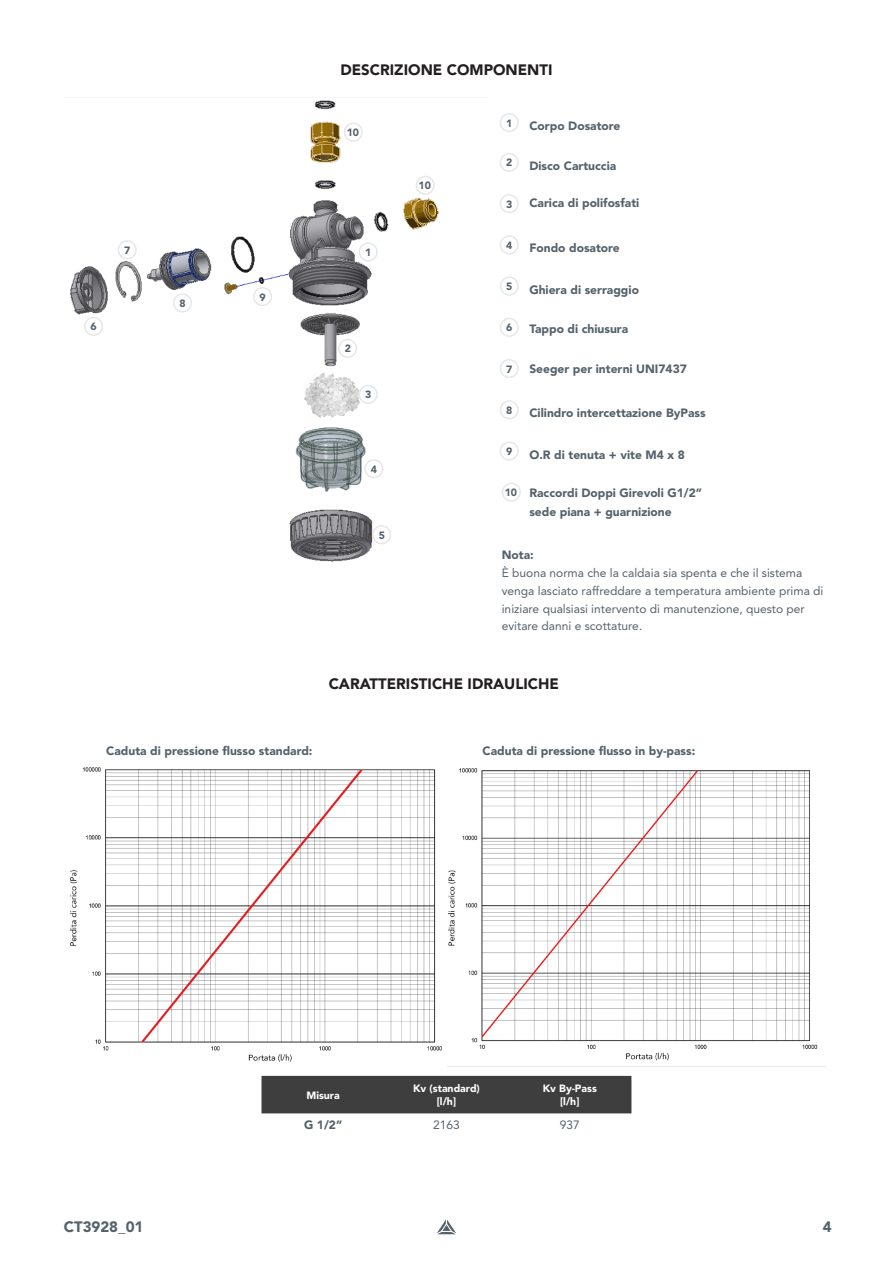
<style>
.page{position:relative;width:893px;height:1263px;background:#fff}
.page>*{position:absolute;margin:0;border:0;box-sizing:border-box;transform-origin:0 0}
.t1{font:900 15px "Avenir LT Pro";color:#231f20}
.t2{font:900 15px "Avenir LT Pro";color:#54626c}
.t3{font:900 12px "Avenir LT Pro";color:#54626c}
.t4{font:12px "Avenir LT Pro";color:#54626c}
.t5{font:900 10.5px "Avenir LT Pro";color:#fff}
.t6{font:900 10.5px "Avenir LT Pro";color:#54626c}
</style>
<div class="page">
<svg style="left:437px;top:1219px;width:19px;height:15px"></svg>
<div style="left:500px;top:113px;width:19px;height:19px;border:2px solid #e6e7e9;border-radius:50%"></div>
<div style="left:500px;top:153px;width:19px;height:19px;border:2px solid #e6e7e9;border-radius:50%"></div>
<div style="left:500px;top:194px;width:19px;height:19px;border:2px solid #e6e7e9;border-radius:50%"></div>
<div style="left:500px;top:235px;width:19px;height:19px;border:2px solid #e6e7e9;border-radius:50%"></div>
<div style="left:500px;top:276px;width:19px;height:20px;border:2px solid #e6e7e9;border-radius:50%"></div>
<div style="left:500px;top:318px;width:19px;height:19px;border:2px solid #e6e7e9;border-radius:50%"></div>
<div style="left:500px;top:359px;width:19px;height:19px;border:2px solid #e6e7e9;border-radius:50%"></div>
<div style="left:500px;top:400px;width:19px;height:19px;border:2px solid #e6e7e9;border-radius:50%"></div>
<div style="left:500px;top:441px;width:19px;height:20px;border:2px solid #e6e7e9;border-radius:50%"></div>
<img style="left:70px;top:100px;width:369px;height:462px">
<div style="left:261px;top:1076px;width:370px;height:37px;background:#3e3e3f"></div>
<div style="left:502px;top:483px;width:19px;height:19px;border:2px solid #e6e7e9;border-radius:50%"></div>
<div style="left:359px;top:243px;width:18px;height:18px;background:#fff;border-radius:50%"></div>
<div style="left:359px;top:242px;width:19px;height:19px;border:2px solid #e6e7e9;border-radius:50%"></div>
<div style="left:339px;top:339px;width:17px;height:18px;background:#fff;border-radius:50%"></div>
<div style="left:338px;top:339px;width:19px;height:19px;border:2px solid #e6e7e9;border-radius:50%"></div>
<div style="left:359px;top:386px;width:18px;height:17px;background:#fff;border-radius:50%"></div>
<div style="left:359px;top:385px;width:19px;height:19px;border:2px solid #e6e7e9;border-radius:50%"></div>
<div style="left:365px;top:460px;width:18px;height:18px;background:#fff;border-radius:50%"></div>
<div style="left:364px;top:459px;width:19px;height:19px;border:2px solid #e6e7e9;border-radius:50%"></div>
<div style="left:373px;top:526px;width:17px;height:18px;background:#fff;border-radius:50%"></div>
<div style="left:372px;top:525px;width:19px;height:19px;border:2px solid #e6e7e9;border-radius:50%"></div>
<div style="left:85px;top:318px;width:17px;height:17px;background:#fff;border-radius:50%"></div>
<div style="left:84px;top:317px;width:19px;height:19px;border:2px solid #e6e7e9;border-radius:50%"></div>
<div style="left:118px;top:241px;width:18px;height:18px;background:#fff;border-radius:50%"></div>
<div style="left:118px;top:240px;width:19px;height:19px;border:2px solid #e6e7e9;border-radius:50%"></div>
<div style="left:174px;top:294px;width:17px;height:18px;background:#fff;border-radius:50%"></div>
<div style="left:173px;top:293px;width:19px;height:20px;border:2px solid #e6e7e9;border-radius:50%"></div>
<div style="left:254px;top:288px;width:17px;height:17px;background:#fff;border-radius:50%"></div>
<div style="left:253px;top:287px;width:19px;height:19px;border:2px solid #e6e7e9;border-radius:50%"></div>
<div style="left:344px;top:123px;width:18px;height:18px;background:#fff;border-radius:50%"></div>
<div style="left:344px;top:123px;width:19px;height:19px;border:2px solid #e6e7e9;border-radius:50%"></div>
<div style="left:416px;top:176px;width:18px;height:18px;background:#fff;border-radius:50%"></div>
<div style="left:416px;top:176px;width:19px;height:19px;border:2px solid #e6e7e9;border-radius:50%"></div>
<img style="left:69px;top:767px;width:379px;height:300px">
<img style="left:448px;top:768px;width:378px;height:329px">
<p class="t6" style="left:91px;top:320px;width:8px">6</p>
<p class="t6" style="left:124px;top:244px;width:8px">7</p>
<p class="t6" style="left:180px;top:297px;width:8px">8</p>
<p class="t6" style="left:260px;top:291px;width:8px">9</p>
<p class="t1" style="left:340px;top:61px;width:214px">DESCRIZIONE COMPONENTI</p>
<p class="t6" style="left:347px;top:125px;width:14px">10</p>
<p class="t6" style="left:365px;top:246px;width:8px">1</p>
<p class="t6" style="left:419px;top:179px;width:14px">10</p>
<p class="t6" style="left:345px;top:342px;width:8px">2</p>
<p class="t6" style="left:365px;top:388px;width:8px">3</p>
<p class="t6" style="left:371px;top:463px;width:8px">4</p>
<p class="t6" style="left:379px;top:529px;width:8px">5</p>
<p class="t6" style="left:506px;top:117px;width:8px">1</p>
<p class="t6" style="left:506px;top:156px;width:8px">2</p>
<p class="t6" style="left:506px;top:198px;width:8px">3</p>
<p class="t6" style="left:506px;top:239px;width:8px">4</p>
<p class="t6" style="left:506px;top:280px;width:8px">5</p>
<p class="t6" style="left:506px;top:321px;width:8px">6</p>
<p class="t6" style="left:506px;top:362px;width:8px">7</p>
<p class="t6" style="left:506px;top:404px;width:8px">8</p>
<p class="t6" style="left:506px;top:445px;width:8px">9</p>
<p class="t6" style="left:505px;top:485px;width:14px">10</p>
<p class="t3" style="left:529px;top:119px;width:93px">Corpo Dosatore</p>
<p class="t3" style="left:529px;top:158px;width:88px">Disco Cartuccia</p>
<p class="t3" style="left:529px;top:196px;width:112px">Carica di polifosfati</p>
<p class="t3" style="left:529px;top:241px;width:92px">Fondo dosatore</p>
<p class="t3" style="left:529px;top:282px;width:111px">Ghiera di serraggio</p>
<p class="t3" style="left:529px;top:321px;width:100px">Tappo di chiusura</p>
<p class="t3" style="left:529px;top:361px;width:159px">Seeger per interni UNI7437</p>
<p class="t3" style="left:529px;top:406px;width:178px">Cilindro intercettazione ByPass</p>
<p class="t3" style="left:529px;top:447px;width:157px">O.R di tenuta + vite M4 x 8</p>
<p class="t3" style="left:529px;top:485px;width:174px">Raccordi Doppi Girevoli G1/2”</p>
<p class="t3" style="left:529px;top:504px;width:144px">sede piana + guarnizione</p>
<p class="t3" style="left:502px;top:548px;width:33px">Nota:</p>
<p class="t4" style="left:502px;top:565px;width:302px">È buona norma che la caldaia sia spenta e che il sistema</p>
<p class="t4" style="left:502px;top:583px;width:323px">venga lasciato raffreddare a temperatura ambiente prima di</p>
<p class="t4" style="left:502px;top:601px;width:304px">iniziare qualsiasi intervento di manutenzione, questo per</p>
<p class="t4" style="left:502px;top:619px;width:142px">evitare danni e scottature.</p>
<p class="t1" style="left:329px;top:675px;width:232px">CARATTERISTICHE IDRAULICHE</p>
<p class="t3" style="left:106px;top:743px;width:208px">Caduta di pressione flusso standard:</p>
<p class="t3" style="left:483px;top:743px;width:214px">Caduta di pressione flusso in by-pass:</p>
<p class="t5" style="left:306px;top:1088px;width:35px">Misura</p>
<p class="t5" style="left:413px;top:1082px;width:68px">Kv (standard)</p>
<p class="t5" style="left:437px;top:1095px;width:21px">[l/h]</p>
<p class="t5" style="left:543px;top:1082px;width:56px">Kv By-Pass</p>
<p class="t5" style="left:560px;top:1095px;width:21px">[l/h]</p>
<p class="t3" style="left:304px;top:1117px;width:40px">G 1/2”</p>
<p class="t4" style="left:433px;top:1117px;width:28px">2163</p>
<p class="t4" style="left:560px;top:1117px;width:22px">937</p>
<p class="t2" style="left:64px;top:1218px;width:81px">CT3928_01</p>
<p class="t2" style="left:823px;top:1218px;width:10px">4</p>
</div>
